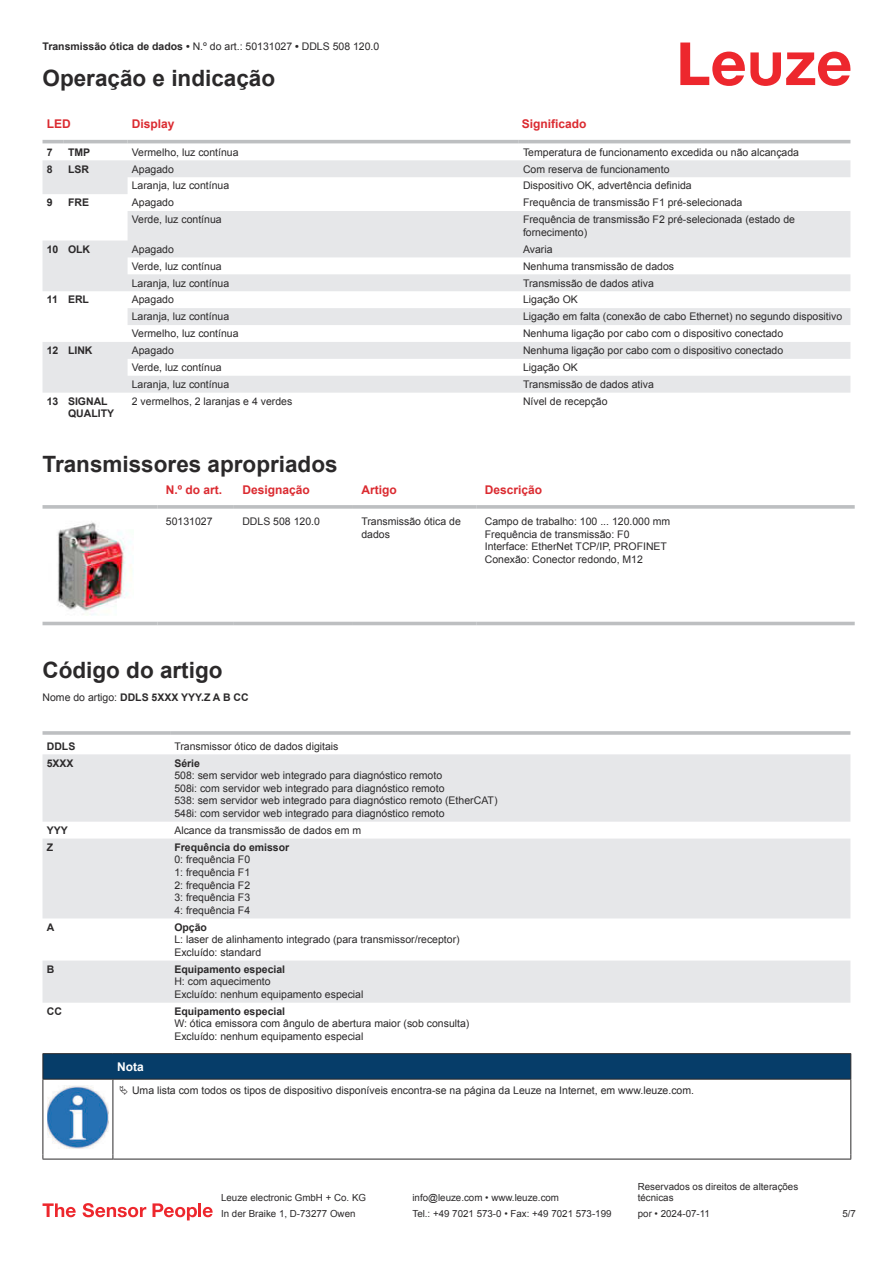
<style>
.page{position:relative;width:893px;height:1263px;background:#fff}
.page>*{position:absolute;margin:0;border:0;box-sizing:border-box;transform-origin:0 0}
.t1{font:700 22.5px "Arial";color:#2b292a}
.t2{font:700 12px "Arial";color:#db2a30}
.t3{font:700 12px "Arial";color:#fff}
.t4{font:10.5px/12.6px "Arial";color:#2b292a}
.t5{font:700 10.5px/12.6px "Arial";color:#2b292a}
.t6{font:9.75px/11.7px "Arial";color:#2b292a}
.s1{font-weight:700}
.s2{font-weight:400}
</style>
<div class="page">
<svg style="left:680px;top:43px;width:170px;height:43px"></svg>
<svg style="left:43px;top:160px;width:807px;height:233px;fill:#e6e7e9"></svg>
<hr style="left:43px;top:140px;width:21px;height:3px;background:#bdbfc1">
<hr style="left:64px;top:140px;width:64px;height:3px;background:#bdbfc1">
<hr style="left:128px;top:140px;width:391px;height:3px;background:#bdbfc1">
<hr style="left:519px;top:140px;width:331px;height:3px;background:#bdbfc1">
<div style="left:43px;top:621px;width:812px;height:5px;background:#ececed"></div>
<svg style="left:43px;top:505px;width:114px;height:4px"></svg>
<svg style="left:157px;top:505px;width:77px;height:4px"></svg>
<svg style="left:234px;top:505px;width:119px;height:4px"></svg>
<svg style="left:353px;top:505px;width:123px;height:4px"></svg>
<svg style="left:476px;top:505px;width:379px;height:4px;background:#c3c5c7"></svg>
<hr style="left:43px;top:622px;width:114px;height:3px;background:#bdbfc1">
<hr style="left:157px;top:622px;width:77px;height:3px;background:#bdbfc1">
<hr style="left:234px;top:622px;width:119px;height:3px;background:#bdbfc1">
<hr style="left:353px;top:622px;width:123px;height:3px;background:#bdbfc1">
<hr style="left:476px;top:622px;width:379px;height:3px;background:#bdbfc1">
<img style="left:57px;top:522px;width:75px;height:93px">
<svg style="left:43px;top:754px;width:807px;height:249px;fill:#e6e7e9"></svg>
<hr style="left:43px;top:731px;width:127px;height:4px;background:#bdbfc1">
<hr style="left:170px;top:731px;width:680px;height:4px;background:#c5c7c9">
<svg style="left:43px;top:1203px;width:33px;height:14px"></svg>
<svg style="left:83px;top:1203px;width:63px;height:14px"></svg>
<svg style="left:153px;top:1203px;width:44px;height:17px"></svg>
<hr style="left:198px;top:1203px;width:3px;height:14px;background:#ed272d">
<svg style="left:203px;top:1207px;width:10px;height:10px"></svg>
<svg style="left:44px;top:1080px;width:806px;height:79px"></svg>
<hr style="left:43px;top:1053px;width:70px;height:1px;background:#2b292a">
<hr style="left:43px;top:1079px;width:70px;height:1px;background:#2b292a">
<hr style="left:113px;top:1053px;width:738px;height:1px;background:#2b292a">
<svg style="left:43px;top:1054px;width:808px;height:25px;background:#063c67"></svg>
<hr style="left:113px;top:1079px;width:738px;height:1px;background:#2b292a">
<hr style="left:43px;top:1079px;width:1px;height:75px;background:#2b292a">
<hr style="left:113px;top:1079px;width:1px;height:75px;background:#2b292a">
<hr style="left:850px;top:1079px;width:1px;height:75px;background:#2b292a">
<hr style="left:43px;top:1159px;width:70px;height:1px;background:#2b292a">
<hr style="left:113px;top:1159px;width:738px;height:1px;background:#2b292a">
<img style="left:47px;top:1085px;width:61px;height:63px">
<div style="left:115px;top:1080px;width:734px;height:20px;background:#fff"></div>
<p class="t4" style="left:43px;top:41px;width:338px"><span class="s1">Transmissão ótica de dados •</span> N.º do art.: 50131027 <span class="s1">•</span> DDLS 508 120.0</p>
<h1 class="t1" style="left:43px;top:70px;width:234px">Operação e indicação</h1>
<p class="t2" style="left:47px;top:119px;width:25px">LED</p>
<p class="t2" style="left:132px;top:119px;width:44px">Display</p>
<p class="t2" style="left:522px;top:119px;width:66px">Significado</p>
<p class="t5" style="left:47px;top:147px;width:7px">7</p>
<p class="t5" style="left:68px;top:147px;width:24px">TMP</p>
<p class="t4" style="left:132px;top:147px;width:108px">Vermelho, luz contínua</p>
<p class="t4" style="left:523px;top:147px;width:278px">Temperatura de funcionamento excedida ou não alcançada</p>
<p class="t5" style="left:47px;top:163px;width:7px">8</p>
<p class="t5" style="left:68px;top:163px;width:23px">LSR</p>
<p class="t4" style="left:132px;top:163px;width:44px">Apagado</p>
<p class="t4" style="left:523px;top:163px;width:148px">Com reserva de funcionamento</p>
<p class="t4" style="left:132px;top:180px;width:99px">Laranja, luz contínua</p>
<p class="t4" style="left:523px;top:180px;width:170px">Dispositivo OK, advertência definida</p>
<p class="t5" style="left:47px;top:197px;width:7px">9</p>
<p class="t5" style="left:68px;top:197px;width:23px">FRE</p>
<p class="t4" style="left:132px;top:197px;width:44px">Apagado</p>
<p class="t4" style="left:523px;top:197px;width:221px">Frequência de transmissão F1 pré-selecionada</p>
<p class="t4" style="left:132px;top:214px;width:91px">Verde, luz contínua</p>
<p class="t4" style="left:523px;top:214px;width:273px">Frequência de transmissão F2 pré-selecionada (estado de fornecimento)</p>
<p class="t5" style="left:47px;top:244px;width:45px">10 OLK</p>
<p class="t4" style="left:132px;top:244px;width:44px">Apagado</p>
<p class="t4" style="left:523px;top:244px;width:31px">Avaria</p>
<p class="t4" style="left:132px;top:261px;width:91px">Verde, luz contínua</p>
<p class="t4" style="left:523px;top:261px;width:153px">Nenhuma transmissão de dados</p>
<p class="t4" style="left:132px;top:277px;width:99px">Laranja, luz contínua</p>
<p class="t4" style="left:523px;top:277px;width:132px">Transmissão de dados ativa</p>
<p class="t5" style="left:47px;top:294px;width:44px">11 ERL</p>
<p class="t4" style="left:132px;top:294px;width:44px">Apagado</p>
<p class="t4" style="left:523px;top:294px;width:56px">Ligação OK</p>
<p class="t4" style="left:132px;top:311px;width:99px">Laranja, luz contínua</p>
<p class="t4" style="left:523px;top:311px;width:321px">Ligação em falta (conexão de cabo Ethernet) no segundo dispositivo</p>
<p class="t4" style="left:132px;top:328px;width:108px">Vermelho, luz contínua</p>
<p class="t4" style="left:523px;top:328px;width:262px">Nenhuma ligação por cabo com o dispositivo conectado</p>
<p class="t5" style="left:47px;top:345px;width:47px">12 LINK</p>
<p class="t4" style="left:132px;top:345px;width:44px">Apagado</p>
<p class="t4" style="left:523px;top:345px;width:262px">Nenhuma ligação por cabo com o dispositivo conectado</p>
<p class="t4" style="left:132px;top:362px;width:91px">Verde, luz contínua</p>
<p class="t4" style="left:523px;top:362px;width:56px">Ligação OK</p>
<p class="t4" style="left:132px;top:379px;width:99px">Laranja, luz contínua</p>
<p class="t4" style="left:523px;top:379px;width:132px">Transmissão de dados ativa</p>
<p class="t5" style="left:68px;top:396px;width:48px;text-indent:-21px">13 SIGNAL<br>QUALITY</p>
<p class="t4" style="left:132px;top:396px;width:162px">2 vermelhos, 2 laranjas e 4 verdes</p>
<p class="t4" style="left:523px;top:396px;width:86px">Nível de recepção</p>
<h1 class="t1" style="left:43px;top:456px;width:297px">Transmissores apropriados</h1>
<p class="t2" style="left:166px;top:485px;width:58px">N.º do art.</p>
<p class="t2" style="left:242px;top:485px;width:69px">Designação</p>
<p class="t2" style="left:361px;top:485px;width:37px">Artigo</p>
<p class="t2" style="left:485px;top:485px;width:59px">Descrição</p>
<p class="t4" style="left:166px;top:516px;width:48px">50131027</p>
<p class="t4" style="left:242px;top:516px;width:79px">DDLS 508 120.0</p>
<p class="t4" style="left:361px;top:516px;width:101px">Transmissão ótica de dados</p>
<p class="t4" style="left:485px;top:516px;width:187px">Campo de trabalho: 100 ... 120.000 mm Frequência de transmissão: F0<br>Interface: EtherNet TCP/IP, PROFINET Conexão: Conector redondo, M12</p>
<h1 class="t1" style="left:43px;top:662px;width:181px">Código do artigo</h1>
<p class="t5" style="left:43px;top:692px;width:208px"><span class="s2">Nome do artigo:</span> DDLS 5XXX YYY.Z A B CC</p>
<p class="t5" style="left:47px;top:741px;width:30px">DDLS</p>
<p class="t4" style="left:174px;top:741px;width:166px">Transmissor ótico de dados digitais</p>
<p class="t5" style="left:47px;top:757px;width:28px">5XXX</p>
<p class="t5" style="left:174px;top:757px;width:27px">Série</p>
<p class="t4" style="left:174px;top:770px;width:325px">508: sem servidor web integrado para diagnóstico remoto<br>508i: com servidor web integrado para diagnóstico remoto<br>538: sem servidor web integrado para diagnóstico remoto (EtherCAT)<br>548i: com servidor web integrado para diagnóstico remoto</p>
<p class="t5" style="left:47px;top:825px;width:23px">YYY</p>
<p class="t4" style="left:174px;top:825px;width:188px">Alcance da transmissão de dados em m</p>
<p class="t5" style="left:47px;top:842px;width:8px">Z</p>
<p class="t5" style="left:174px;top:842px;width:116px">Frequência do emissor</p>
<p class="t4" style="left:174px;top:854px;width:77px;text-align:justify">0: frequência F0<br>1: frequência F1<br>2: frequência F2<br>3: frequência F3<br>4: frequência F4</p>
<p class="t5" style="left:47px;top:922px;width:9px">A</p>
<p class="t5" style="left:174px;top:922px;width:34px">Opção</p>
<p class="t4" style="left:174px;top:934px;width:287px">L: laser de alinhamento integrado (para transmissor/receptor)<br>Excluído: standard</p>
<p class="t5" style="left:47px;top:964px;width:9px">B</p>
<p class="t5" style="left:174px;top:964px;width:112px">Equipamento especial</p>
<p class="t4" style="left:174px;top:976px;width:191px">H: com aquecimento<br>Excluído: nenhum equipamento especial</p>
<p class="t5" style="left:47px;top:1006px;width:17px">CC</p>
<p class="t5" style="left:174px;top:1006px;width:112px">Equipamento especial</p>
<p class="t4" style="left:174px;top:1018px;width:297px">W: ótica emissora com ângulo de abertura maior (sob consulta)<br>Excluído: nenhum equipamento especial</p>
<p class="t3" style="left:117px;top:1062px;width:28px">Nota</p>
<p class="t4" style="left:132px;top:1085px;width:564px">Uma lista com todos os tipos de dispositivo disponíveis encontra-se na página da Leuze na Internet, em www.leuze.com.</p>
<p class="t6" style="left:221px;top:1193px;width:146px">Leuze electronic GmbH + Co. KG</p>
<p class="t6" style="left:412px;top:1193px;width:148px">info@leuze.com • www.leuze.com</p>
<p class="t6" style="left:638px;top:1181px;width:162px">Reservados os direitos de alterações técnicas</p>
<p class="t6" style="left:221px;top:1209px;width:136px">In der Braike 1, D-73277 Owen</p>
<p class="t6" style="left:412px;top:1209px;width:201px">Tel.: +49 7021 573-0 • Fax: +49 7021 573-199</p>
<p class="t6" style="left:638px;top:1209px;width:74px">por • 2024-07-11</p>
<p class="t6" style="left:842px;top:1209px;width:15px">5 /7</p>
</div>
